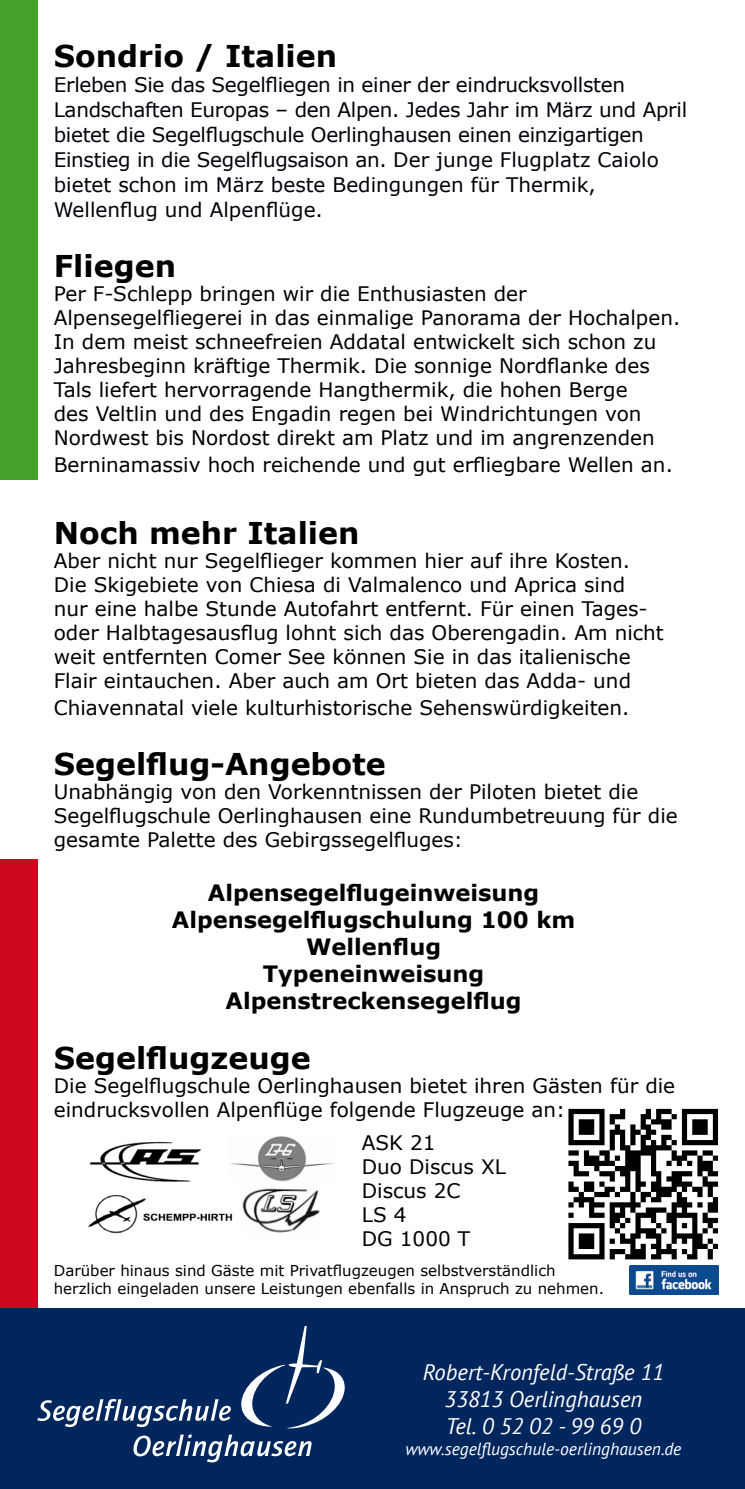
<style>
.page{position:relative;width:745px;height:1489px;background:#fff}
.page>*{position:absolute;margin:0;border:0;box-sizing:border-box;transform-origin:0 0}
.t1{font:700 30px "Verdana";color:#000}
.t2{font:700 22.5px/27px "Verdana";color:#000;text-align:center}
.t3{font:italic 22.5px/27px "PT Sans";color:#fff;text-align:center}
.t4{font:20px/24px "Verdana";color:#000}
.t5{font:20px/25px "Verdana";letter-spacing:-.015em;color:#00000a}
.t6{font:italic 17.5px "PT Sans";color:#fff}
.t7{font:15px/18px "Verdana";color:#000}
</style>
<div class="page">
<div style="left:0;top:859px;width:37px;height:450px;background:#cd071e"></div>
<img style="left:568px;top:1108px;width:151px;height:164px">
<img style="left:628px;top:1265px;width:90px;height:29px">
<div style="left:0;top:1308px;width:744px;height:180px;background:#00265e"></div>
<svg style="left:241px;top:1325px;width:104px;height:103px"></svg>
<svg style="left:37px;top:1399px;width:194px;height:27px"></svg>
<svg style="left:133px;top:1434px;width:178px;height:28px"></svg>
<div style="left:0;top:0;width:37px;height:479px;background:#45a12b"></div>
<img style="left:242px;top:1188px;width:78px;height:45px">
<img style="left:229px;top:1136px;width:104px;height:46px">
<img style="left:88px;top:1195px;width:145px;height:39px">
<img style="left:89px;top:1142px;width:112px;height:40px">
<h1 class="t1" style="left:54px;top:36px;width:285px">Sondrio / Italien</h1>
<p class="t5" style="left:54px;top:72px;width:634px">Erleben Sie das Segelfliegen in einer der eindrucksvollsten Landschaften Europas – den Alpen. Jedes Jahr im März und April bietet die Segelflugschule Oerlinghausen einen einzigartigen Einstieg in die Segelflugsaison an. Der junge Flugplatz Caiolo bietet schon im März beste Bedingungen für Thermik, Wellenflug und Alpenflüge.</p>
<h1 class="t1" style="left:54px;top:246px;width:124px">Fliegen</h1>
<p class="t4" style="left:54px;top:282px;width:627px">Per F-Schlepp bringen wir die Enthusiasten der Alpensegelfliegerei in das einmalige Panorama der Hochalpen.<br>In dem meist schneefreien Addatal entwickelt sich schon zu Jahresbeginn kräftige Thermik. Die sonnige Nordflanke des Tals liefert hervorragende Hangthermik, die hohen Berge<br>des Veltlin und des Engadin regen bei Windrichtungen von Nordwest bis Nordost direkt am Platz und im angrenzenden</p>
<p class="t4" style="left:54px;top:453px;width:620px">Berninamassiv hoch reichende und gut erfliegbare Wellen an.</p>
<h1 class="t1" style="left:54px;top:513px;width:307px">Noch mehr Italien</h1>
<p class="t4" style="left:54px;top:549px;width:611px">Aber nicht nur Segelflieger kommen hier auf ihre Kosten.<br>Die Skigebiete von Chiesa di Valmalenco und Aprica sind nur eine halbe Stunde Autofahrt entfernt. Für einen Tages&shy;oder Halbtagesausflug lohnt sich das Oberengadin. Am nicht weit entfernten Comer See können Sie in das italienische Flair eintauchen. Aber auch am Ort bieten das Adda- und</p>
<p class="t4" style="left:54px;top:696px;width:577px">Chiavennatal viele kulturhistorische Sehenswürdigkeiten.</p>
<h1 class="t1" style="left:54px;top:744px;width:333px">Segelflug-Angebote</h1>
<p class="t4" style="left:54px;top:780px;width:625px">Unabhängig von den Vorkenntnissen der Piloten bietet die<br>Segelflugschule Oerlinghausen eine Rundumbetreuung für die gesamte Palette des Gebirgssegelfluges:</p>
<p class="t2" style="left:172px;top:879px;width:405px">Alpensegelflugeinweisung<br>Alpensegelflugschulung 100 km<br>Wellenflug<br>Typeneinweisung<br>Alpenstreckensegelflug</p>
<h1 class="t1" style="left:54px;top:1038px;width:258px">Segelflugzeuge</h1>
<p class="t4" style="left:54px;top:1074px;width:622px">Die Segelflugschule Oerlinghausen bietet ihren Gästen für die eindrucksvollen Alpenflüge folgende Flugzeuge an:</p>
<p class="t4" style="left:361px;top:1130px;width:145px">ASK 21<br>Duo Discus XL<br>Discus 2C<br>LS 4<br>DG 1000 T</p>
<p class="t7" style="left:54px;top:1261px;width:551px">Darüber hinaus sind Gäste mit Privatflugzeugen selbstverständlich herzlich eingeladen unsere Leistungen ebenfalls in Anspruch zu nehmen.</p>
<p class="t3" style="left:422px;top:1357px;width:243px">Robert-Kronfeld-Straße 11<br>33813 Oerlinghausen<br>Tel. 0 52 02 - 99 69 0</p>
<p class="t6" style="left:405px;top:1437px;width:277px">www.segelflugschule-oerlinghausen.de</p>
</div>
